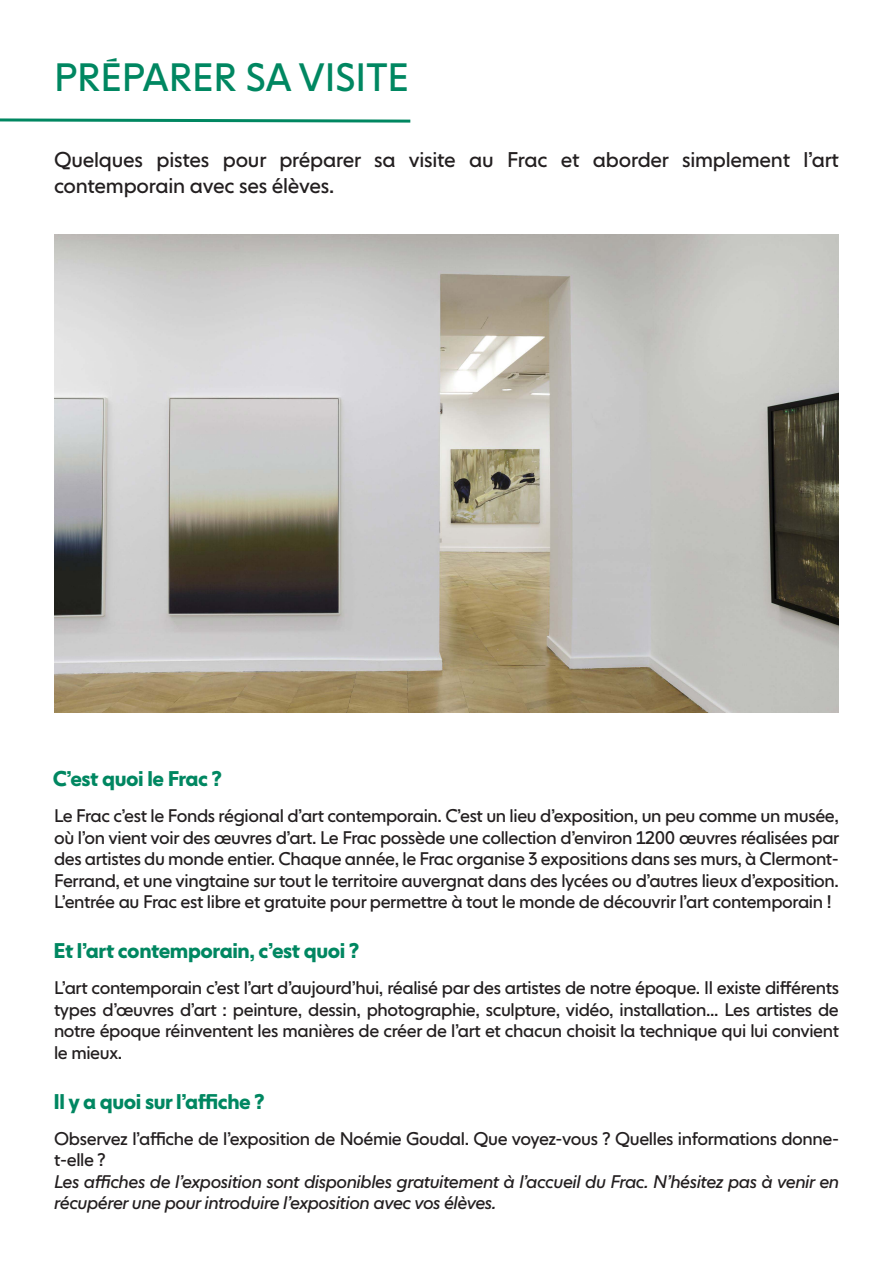
<style>
.page{position:relative;width:893px;height:1263px;background:#fff}
.page>*{position:absolute;margin:0;border:0;box-sizing:border-box;transform-origin:0 0}
.t1{font:39px "NEXT Book";color:#008761}
.t2{font:21px/25.2px "NEXT Book";letter-spacing:-.01em;color:#231f20}
.t3{font:700 21px "NEXT Book";letter-spacing:-.02em;color:#008761}
.t4{font:18px/21.6px "NEXT Book";letter-spacing:-.02em;color:#231f20;text-align:justify}
.t5{font:italic 18px/21.6px "NEXT Book";letter-spacing:-.02em;color:#231f20}
</style>
<div class="page">
<svg style="left:0;top:118px;width:411px;height:5px"></svg>
<img style="left:54px;top:235px;width:785px;height:477px">
<p class="t1" style="left:54px;top:54px;width:356px">PRÉPARER SA VISITE</p>
<p class="t2" style="left:54px;top:148px;width:786px">Quelques pistes pour préparer sa visite au Frac et aborder simplement l’art contemporain avec ses élèves.</p>
<p class="t3" style="left:53px;top:766px;width:171px">C’est quoi le Frac ?</p>
<p class="t4" style="left:54px;top:805px;width:787px">Le Frac c’est le Fonds régional d’art contemporain. C’est un lieu d’exposition, un peu comme un musée, où l’on vient voir des œuvres d’art. Le Frac possède une collection d’environ 1200 œuvres réalisées par des artistes du monde entier. Chaque année, le Frac organise 3 expositions dans ses murs, à Clermont-Ferrand, et une vingtaine sur tout le territoire auvergnat dans des lycées ou d’autres lieux d’exposition.</p>
<p class="t4" style="left:54px;top:891px;width:779px">L’entrée au Frac est libre et gratuite pour permettre à tout le monde de découvrir l’art contemporain !</p>
<p class="t3" style="left:54px;top:938px;width:307px">Et l’art contemporain, c’est quoi ?</p>
<p class="t4" style="left:54px;top:977px;width:786px">L’art contemporain c’est l’art d’aujourd’hui, réalisé par des artistes de notre époque. Il existe différents types d’œuvres d’art : peinture, dessin, photographie, sculpture, vidéo, installation... Les artistes de notre époque réinventent les manières de créer de l’art et chacun choisit la technique qui lui convient le mieux.</p>
<p class="t3" style="left:54px;top:1089px;width:213px">Il y a quoi sur l’affiche ?</p>
<p class="t4" style="left:54px;top:1127px;width:786px">Observez l’affiche de l’exposition de Noémie Goudal. Que voyez-vous ? Quelles informations donne&shy;t-elle ?</p>
<p class="t5" style="left:54px;top:1171px;width:787px">Les affiches de l’exposition sont disponibles gratuitement à l’accueil du Frac. N’hésitez pas à venir en récupérer une pour introduire l’exposition avec vos élèves.</p>
</div>
